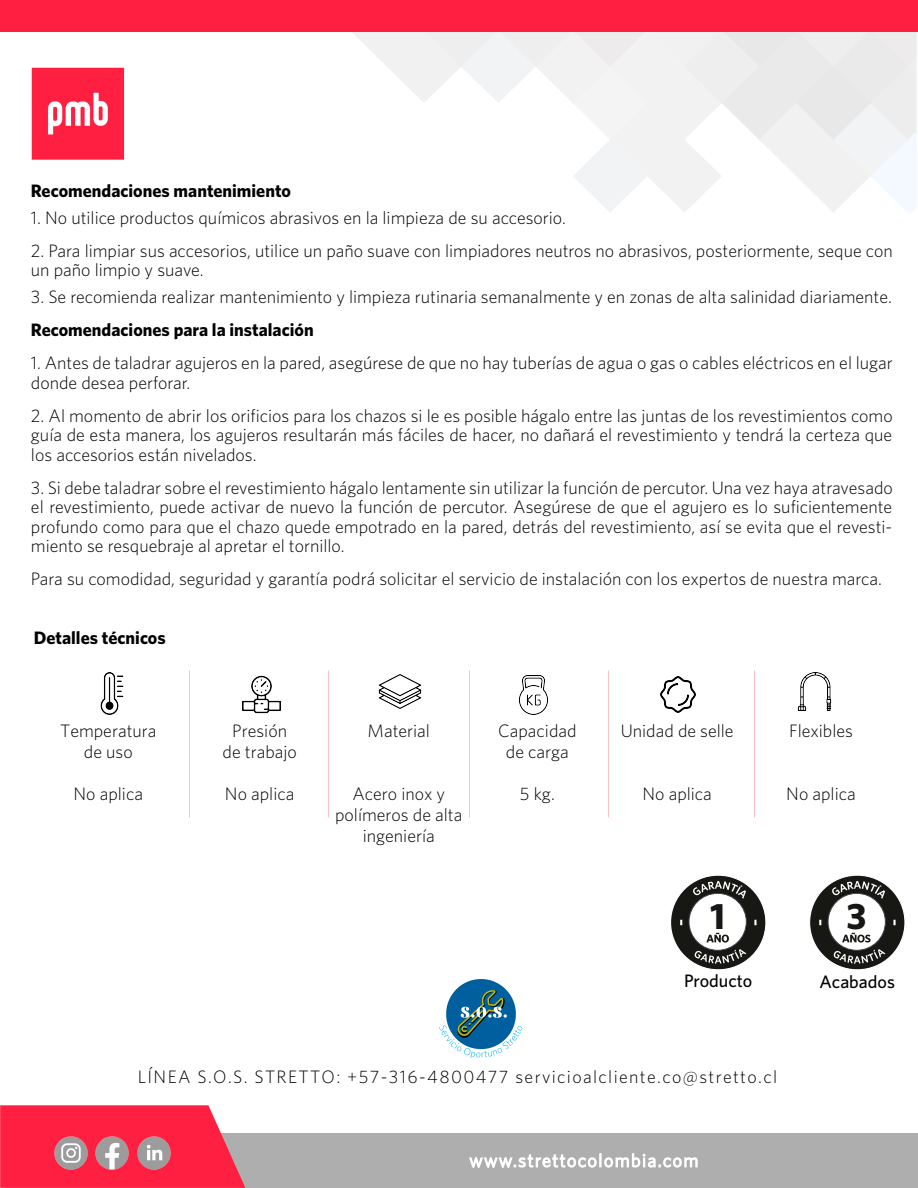
<style>
.page{position:relative;width:918px;height:1188px;background:#fff}
.page>*{position:absolute;margin:0;border:0;box-sizing:border-box;transform-origin:0 0}
.t1{font:700 36.75px "Whitney";color:#171714}
.t2{font:300 18px/19.5px "Whitney";color:#000;text-align:center}
.t3{font:700 18px "Whitney";color:#000}
.t4{font:300 18px "Whitney";letter-spacing:.075em;color:#000}
.t5{font:500 18px "Whitney";color:#000}
</style>
<div class="page">
<svg style="left:238px;top:31px;width:679px;height:183px"></svg>
<div style="left:0;top:0;width:918px;height:31px;background:#ff1f41"></div>
<div style="left:5px;top:1134px;width:913px;height:54px;background:#aeaeae"></div>
<svg style="left:0;top:1105px;width:245px;height:83px;background:#fb3150"></svg>
<img style="left:136px;top:1135px;width:36px;height:37px">
<img style="left:94px;top:1135px;width:36px;height:37px">
<img style="left:52px;top:1135px;width:37px;height:37px">
<svg style="left:469px;top:1154px;width:128px;height:14px"></svg>
<div style="left:599px;top:1153px;width:3px;height:14px;border:2px solid #fff"></div>
<svg style="left:604px;top:1153px;width:94px;height:15px"></svg>
<img style="left:100px;top:673px;width:24px;height:41px">
<img style="left:378px;top:674px;width:43px;height:35px">
<img style="left:243px;top:676px;width:37px;height:37px">
<img style="left:519px;top:676px;width:29px;height:38px">
<img style="left:661px;top:677px;width:35px;height:35px">
<img style="left:797px;top:673px;width:35px;height:37px">
<img style="left:439px;top:979px;width:84px;height:79px">
<img style="left:31px;top:67px;width:94px;height:93px">
<div style="left:671px;top:875px;width:95px;height:95px;background:#171714;border-radius:50%"></div>
<div style="left:689px;top:893px;width:57px;height:57px;background:#fff;border-radius:50%"></div>
<svg style="left:754px;top:920px;width:3px;height:5px"></svg>
<svg style="left:693px;top:881px;width:53px;height:18px"></svg>
<svg style="left:694px;top:949px;width:52px;height:15px"></svg>
<svg style="left:706px;top:933px;width:23px;height:10px"></svg>
<div style="left:810px;top:875px;width:95px;height:95px;background:#171714;border-radius:50%"></div>
<div style="left:828px;top:893px;width:57px;height:57px;background:#fff;border-radius:50%"></div>
<svg style="left:893px;top:920px;width:3px;height:5px"></svg>
<svg style="left:832px;top:881px;width:53px;height:18px"></svg>
<svg style="left:833px;top:949px;width:52px;height:15px"></svg>
<svg style="left:842px;top:933px;width:29px;height:10px"></svg>
<p class="t3" style="left:31px;top:180px;width:262px">Recomendaciones mantenimiento</p>
<p class="t2" style="left:31px;top:208px;width:537px">1. No utilice productos químicos abrasivos en la limpieza de su accesorio.</p>
<p class="t2" style="left:31px;top:241px;width:863px;text-align:left">2. Para limpiar sus accesorios, utilice un paño suave con limpiadores neutros no abrasivos, posteriormente, seque con un paño limpio y suave.</p>
<p class="t2" style="left:31px;top:287px;width:863px">3. Se recomienda realizar mantenimiento y limpieza rutinaria semanalmente y en zonas de alta salinidad diariamente.</p>
<p class="t3" style="left:31px;top:319px;width:284px">Recomendaciones para la instalación</p>
<p class="t2" style="left:31px;top:353px;width:863px;text-align:left">1. Antes de taladrar agujeros en la pared, asegúrese de que no hay tuberías de agua o gas o cables eléctricos en el lugar donde desea perforar.</p>
<p class="t2" style="left:31px;top:406px;width:863px;text-align:justify">2. Al momento de abrir los orificios para los chazos si le es posible hágalo entre las juntas de los revestimientos como guía de esta manera, los agujeros resultarán más fáciles de hacer, no dañará el revestimiento y tendrá la certeza que los accesorios están nivelados.</p>
<p class="t2" style="left:31px;top:478px;width:863px;text-align:justify">3. Si debe taladrar sobre el revestimiento hágalo lentamente sin utilizar la función de percutor. Una vez haya atravesado el revestimiento, puede activar de nuevo la función de percutor. Asegúrese de que el agujero es lo suficientemente profundo como para que el chazo quede empotrado en la pared, detrás del revestimiento, así se evita que el revesti&shy;miento se resquebraje al apretar el tornillo.</p>
<p class="t2" style="left:31px;top:569px;width:853px">Para su comodidad, seguridad y garantía podrá solicitar el servicio de instalación con los expertos de nuestra marca.</p>
<p class="t3" style="left:34px;top:627px;width:134px">Detalles técnicos</p>
<p class="t2" style="left:60px;top:720px;width:98px;line-height:21px">Temperatura de uso</p>
<p class="t2" style="left:74px;top:783px;width:71px">No aplica</p>
<p class="t2" style="left:223px;top:720px;width:76px;line-height:21px">Presión de trabajo</p>
<p class="t2" style="left:225px;top:783px;width:71px">No aplica</p>
<p class="t2" style="left:368px;top:720px;width:64px">Material</p>
<p class="t2" style="left:335px;top:783px;width:129px;line-height:21px">Acero inox y polímeros de alta ingeniería</p>
<p class="t2" style="left:498px;top:720px;width:80px;line-height:21px">Capacidad de carga</p>
<p class="t2" style="left:520px;top:783px;width:36px">5 kg.</p>
<p class="t2" style="left:621px;top:720px;width:114px">Unidad de selle</p>
<p class="t2" style="left:642px;top:783px;width:71px">No aplica</p>
<p class="t2" style="left:789px;top:720px;width:65px">Flexibles</p>
<p class="t2" style="left:786px;top:783px;width:71px">No aplica</p>
<h1 class="t1" style="left:710px;top:894px;width:16px">1</h1>
<h1 class="t1" style="left:847px;top:894px;width:22px">3</h1>
<p class="t5" style="left:684px;top:970px;width:70px">Producto</p>
<p class="t5" style="left:820px;top:971px;width:77px">Acabados</p>
<p class="t4" style="left:138px;top:1066px;width:641px">LÍNEA S.O.S. STRETTO: +57-316-4800477 servicioalcliente.co@stretto.cl</p>
</div>
